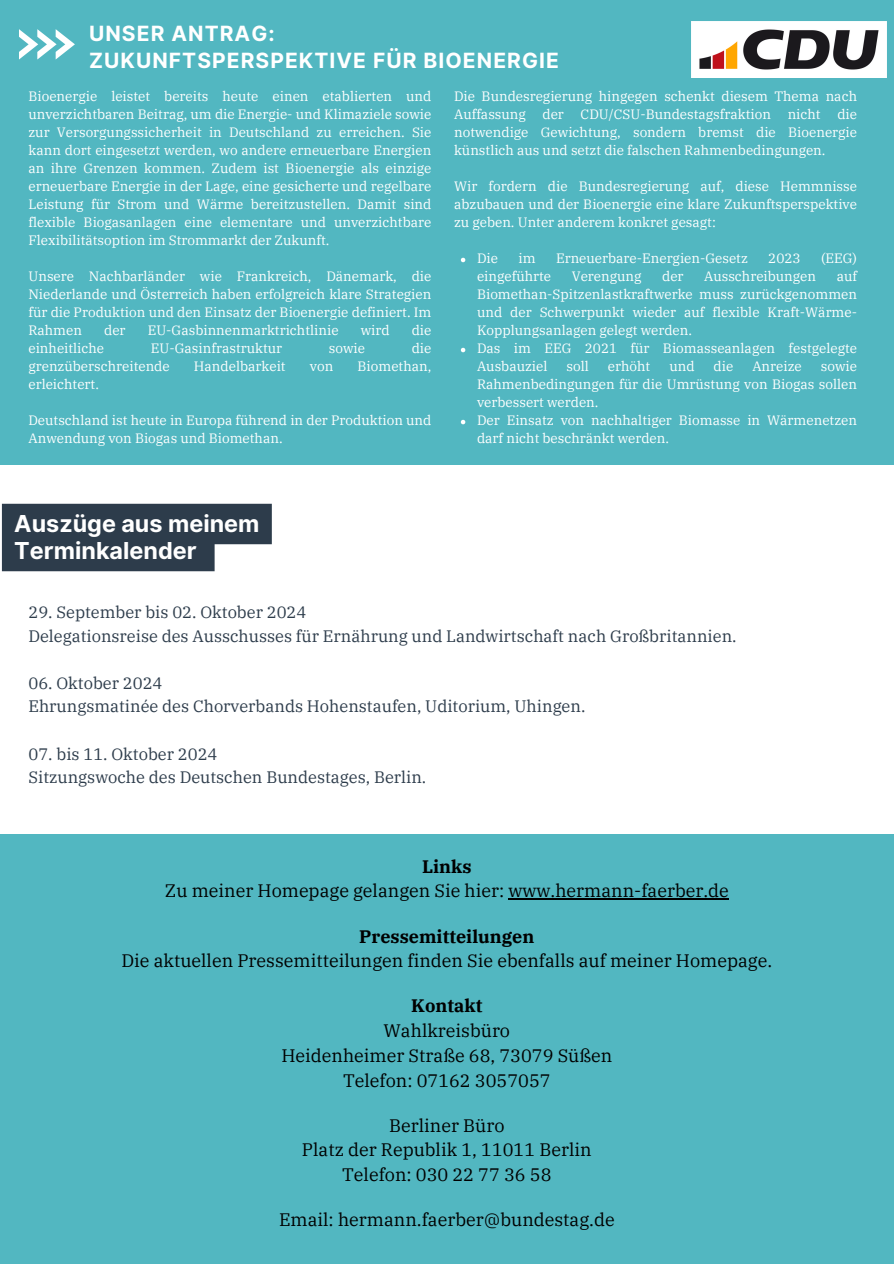
<style>
.page{position:relative;width:894px;height:1264px;background:#fff}
.page>*{position:absolute;margin:0;border:0;box-sizing:border-box;transform-origin:0 0}
.t1{font:700 23.4px/27px "Inter";color:#fff}
.t2{font:700 21px/27px "Inter";letter-spacing:.05em;color:#fff}
.t3{font:18px/24.8px "IBM Plex Serif";color:#000;text-align:center}
.t4{font:16.5px/23.7px "IBM Plex Serif";color:#2d3c4b}
.t5{font:13.5px/18px "IBM Plex Serif";color:#fff;text-align:justify}
.s1{font-weight:700}
</style>
<div class="page">
<div style="left:0;top:0;width:893px;height:464px;background:#52b7c1"></div>
<div style="left:0;top:1249px;width:893px;height:14px;background:#52b7c1"></div>
<img style="left:691px;top:21px;width:195px;height:57px">
<div style="left:0;top:833px;width:893px;height:420px;background:#52b7c1"></div>
<hr style="left:508px;top:898px;width:220px;height:1px;background:#000">
<svg style="left:19px;top:29px;width:56px;height:31px"></svg>
<svg style="left:2px;top:504px;width:270px;height:67px;background:#3e4c5a"></svg>
<svg style="left:460px;top:258px;width:5px;height:4px"></svg>
<svg style="left:460px;top:348px;width:5px;height:4px"></svg>
<svg style="left:460px;top:420px;width:5px;height:4px"></svg>
<p class="t2" style="left:89px;top:20px;width:471px">UNSER ANTRAG:<br>ZUKUNFTSPERSPEKTIVE FÜR BIOENERGIE</p>
<h1 class="t5" style="left:28px;top:87px;width:404px">Bioenergie leistet bereits heute einen etablierten und unverzichtbaren Beitrag, um die Energie- und Klimaziele sowie zur Versorgungssicherheit in Deutschland zu erreichen. Sie kann dort eingesetzt werden, wo andere erneuerbare Energien an ihre Grenzen kommen. Zudem ist Bioenergie als einzige erneuerbare Energie in der Lage, eine gesicherte und regelbare Leistung für Strom und Wärme bereitzustellen. Damit sind flexible Biogasanlagen eine elementare und unverzichtbare Flexibilitätsoption im Strommarkt der Zukunft.</h1>
<h3 class="t5" style="left:28px;top:267px;width:404px">Unsere Nachbarländer wie Frankreich, Dänemark, die Niederlande und Österreich haben erfolgreich klare Strategien für die Produktion und den Einsatz der Bioenergie definiert. Im Rahmen</h3>
<h3 class="t5" style="left:454px;top:87px;width:404px">Die Bundesregierung hingegen schenkt diesem Thema nach Auffassung der CDU/CSU-Bundestagsfraktion nicht die notwendige Gewichtung, sondern bremst die Bioenergie künstlich aus und setzt die falschen Rahmenbedingungen.</h3>
<h3 class="t5" style="left:454px;top:177px;width:404px">Wir fordern die Bundesregierung auf, diese Hemmnisse abzubauen und der Bioenergie eine klare Zukunftsperspektive zu geben. Unter anderem konkret gesagt:</h3>
<h3 class="t5" style="left:477px;top:249px;width:23px">Die</h3>
<h3 class="t5" style="left:518px;top:249px;width:19px">im</h3>
<h3 class="t5" style="left:556px;top:249px;width:193px">Erneuerbare-Energien-Gesetz</h3>
<h3 class="t5" style="left:768px;top:249px;width:34px">2023</h3>
<h3 class="t5" style="left:820px;top:249px;width:37px">(EEG)</h3>
<h3 class="t5" style="left:477px;top:267px;width:76px">eingeführte</h3>
<h3 class="t5" style="left:571px;top:267px;width:71px">Verengung</h3>
<h3 class="t5" style="left:662px;top:267px;width:23px">der</h3>
<h3 class="t5" style="left:704px;top:267px;width:113px">Ausschreibungen</h3>
<h3 class="t5" style="left:477px;top:267px;width:381px;text-indent:359px">auf Biomethan-Spitzenlastkraftwerke muss zurückgenommen und der Schwerpunkt wieder auf flexible Kraft-Wärme-Kopplungsanlagen gelegt werden.</h3>
<h3 class="t5" style="left:477px;top:339px;width:381px">Das im EEG 2021 für Biomasseanlagen festgelegte<br>Ausbauziel</h3>
<h3 class="t5" style="left:104px;top:321px;width:23px">der</h3>
<h3 class="t5" style="left:148px;top:321px;width:192px">EU-Gasbinnenmarktrichtlinie</h3>
<h3 class="t5" style="left:360px;top:321px;width:30px">wird</h3>
<h3 class="t5" style="left:411px;top:321px;width:21px">die</h3>
<h3 class="t5" style="left:28px;top:339px;width:77px">einheitliche</h3>
<h3 class="t5" style="left:151px;top:339px;width:133px">EU-Gasinfrastruktur</h3>
<h3 class="t5" style="left:329px;top:339px;width:38px">sowie</h3>
<h3 class="t5" style="left:411px;top:339px;width:21px">die</h3>
<h3 class="t5" style="left:28px;top:357px;width:143px">grenzüberschreitende</h3>
<h3 class="t5" style="left:194px;top:357px;width:93px">Handelbarkeit</h3>
<h3 class="t5" style="left:310px;top:357px;width:25px">von</h3>
<h3 class="t5" style="left:357px;top:357px;width:75px">Biomethan,</h3>
<h3 class="t5" style="left:28px;top:375px;width:72px">erleichtert.</h3>
<h3 class="t5" style="left:28px;top:411px;width:404px">Deutschland ist heute in Europa führend in der Produktion und<br>Anwendung von Biogas und Biomethan.</h3>
<h3 class="t5" style="left:566px;top:357px;width:24px">soll</h3>
<h3 class="t5" style="left:607px;top:357px;width:44px">erhöht</h3>
<h3 class="t5" style="left:669px;top:357px;width:27px">und</h3>
<h3 class="t5" style="left:713px;top:357px;width:21px">die</h3>
<h3 class="t5" style="left:752px;top:357px;width:51px">Anreize</h3>
<h3 class="t5" style="left:477px;top:357px;width:381px;text-indent:344px">sowie Rahmenbedingungen für die Umrüstung von Biogas sollen verbessert werden.</h3>
<h3 class="t5" style="left:477px;top:411px;width:381px">Der Einsatz von nachhaltiger Biomasse in Wärmenetzen darf nicht beschränkt werden.</h3>
<p class="t1" style="left:14px;top:510px;width:247px">Auszüge aus meinem<br>Terminkalender</p>
<p class="t4" style="left:28px;top:600px;width:709px">29. September bis 02. Oktober 2024<br>Delegationsreise des Ausschusses für Ernährung und Landwirtschaft nach Großbritannien.</p>
<p class="t4" style="left:28px;top:670px;width:558px">06. Oktober 2024<br>Ehrungsmatinée des Chorverbands Hohenstaufen, Uditorium, Uhingen.</p>
<p class="t4" style="left:28px;top:741px;width:399px">07. bis 11. Oktober 2024<br>Sitzungswoche des Deutschen Bundestages, Berlin.</p>
<h2 class="t3" style="left:165px;top:853px;width:565px"><span class="s1">Links<br></span>Zu meiner Homepage gelangen Sie hier: www.hermann-faerber.de</h2>
<p class="t3" style="left:121px;top:923px;width:652px"><span class="s1">Pressemitteilungen<br></span>Die aktuellen Pressemitteilungen finden Sie ebenfalls auf meiner Homepage.</p>
<p class="t3" style="left:281px;top:993px;width:332px"><span class="s1">Kontakt<br></span>Wahlkreisbüro<br>Heidenheimer Straße 68, 73079 Süßen<br>Telefon: 07162 3057057</p>
<p class="t3" style="left:302px;top:1112px;width:291px">Berliner Büro<br>Platz der Republik 1, 11011 Berlin<br>Telefon: 030 22 77 36 58</p>
<p class="t3" style="left:279px;top:1206px;width:337px">Email: hermann.faerber@bundestag.de</p>
</div>
